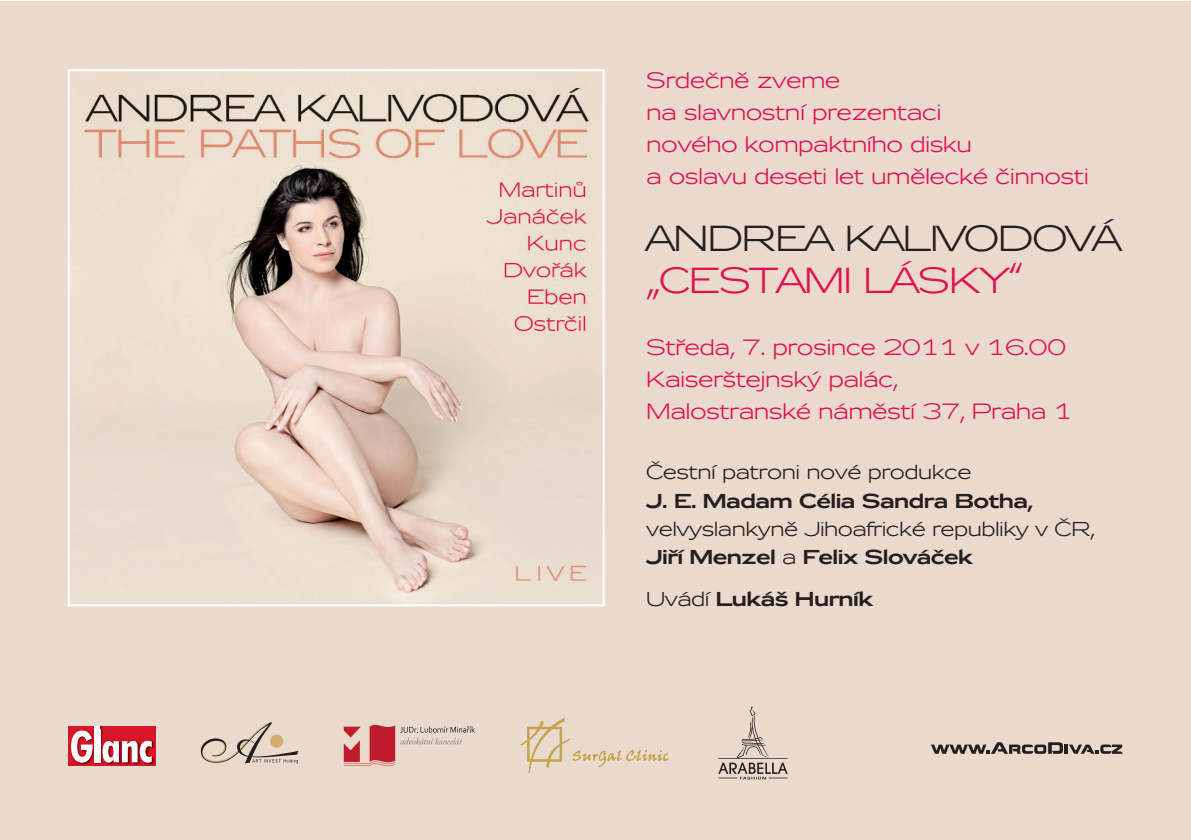
<style>
.page{position:relative;width:1191px;height:840px;background:#fff}
.page>*{position:absolute;margin:0;border:0;box-sizing:border-box;transform-origin:0 0}
.t1{font:36px "Zeppelin 41";letter-spacing:-.025em;color:#231f20}
.t2{font:36px "Zeppelin 41";letter-spacing:-.025em;color:#e2104f}
.t3{font:22px/32px "Zeppelin 41";letter-spacing:-.025em;color:#e2104f}
.t4{font:20px/28px "Zeppelin 41";letter-spacing:-.025em;color:#231f20}
.t5{font:700 20px "Zeppelin 41";letter-spacing:-.03em;color:#231f20}
.s1{font-weight:700}
.s2{font-weight:400}
</style>
<div class="page">
<div style="left:0;top:1px;width:1190px;height:838px;background:#e9dacd"></div>
<img style="left:84px;top:88px;width:506px;height:515px">
<div style="left:68px;top:69px;width:536px;height:537px;border:2px solid #fff"></div>
<svg style="left:931px;top:742px;width:191px;height:11px"></svg>
<div style="left:68px;top:725px;width:87px;height:39px;background:#d8172a"></div>
<img style="left:75px;top:741px;width:79px;height:23px">
<img style="left:94px;top:762px;width:9px;height:2px">
<svg style="left:71px;top:725px;width:81px;height:37px"></svg>
<svg style="left:201px;top:722px;width:97px;height:41px"></svg>
<svg style="left:344px;top:724px;width:131px;height:41px"></svg>
<svg style="left:520px;top:718px;width:149px;height:54px"></svg>
<img style="left:718px;top:706px;width:70px;height:74px">
<p class="t3" style="left:646px;top:66px;width:444px">Srdečně zveme<br>na slavnostní prezentaci<br>nového kompaktního disku<br>a oslavu deseti let umělecké činnosti</p>
<h1 class="t1" style="left:646px;top:225px;width:476px">ANDREA KALIVODOVÁ</h1>
<h1 class="t2" style="left:646px;top:267px;width:378px">„CESTAMI LÁSKY“</h1>
<p class="t3" style="left:646px;top:333px;width:428px">Středa, 7. prosince 2011 v 16.00<br>Kaiserštejnský palác,<br>Malostranské náměstí 37, Praha 1</p>
<p class="t4" style="left:646px;top:460px;width:327px">Čestní patroni nové produkce</p>
<p class="t5" style="left:646px;top:492px;width:388px">J. E. Madam Célia Sandra Botha,</p>
<p class="t4" style="left:646px;top:516px;width:450px">velvyslankyně Jihoafrické republiky v ČR,<br><span class="s1">Jiří Menzel</span> a <span class="s1">Felix Slováček</span></p>
<p class="t5" style="left:646px;top:590px;width:228px"><span class="s2">Uvádí</span> Lukáš Hurník</p>
</div>
